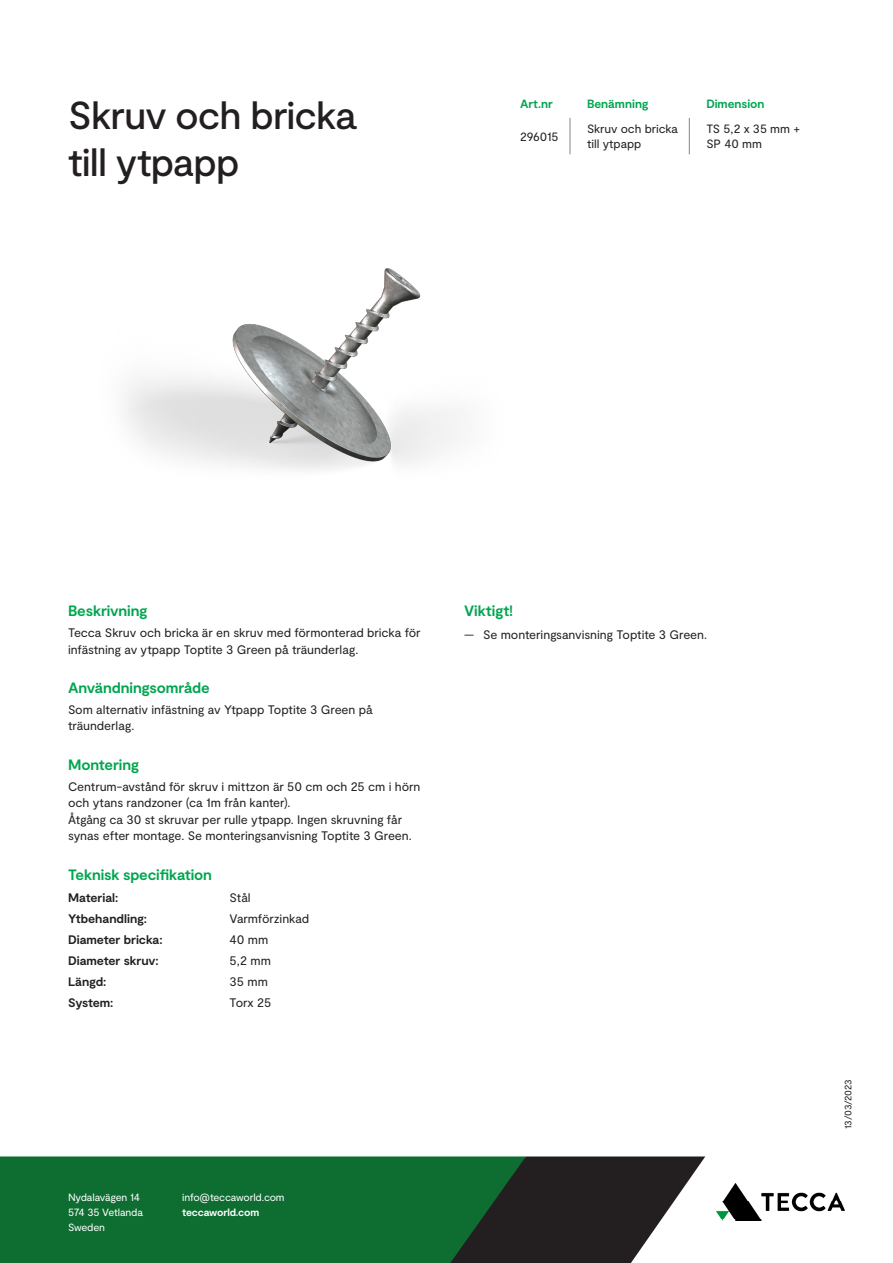
<style>
.page{position:relative;width:893px;height:1263px;background:#fff}
.page>*{position:absolute;margin:0;border:0;box-sizing:border-box;transform-origin:0 0}
.Produktnamn{font:500 39px "Moderat";letter-spacing:-.025em;color:#231f20}
.Mellanrubrik{font:700 15px "Moderat";letter-spacing:-.01em;color:#00a54f}
.Brödtext{font:12.3px "Moderat";letter-spacing:-.005em;color:#231f20}
.Teknisk_specifikatio{font:700 12.3px "Moderat";letter-spacing:-.005em;color:#231f20}
.Teknisk_specifikatio-2{font:12.3px "Moderat";letter-spacing:-.005em;color:#231f20}
.Tabell{font:12px/15px "Moderat";letter-spacing:-.005em;color:#231f20}
.Tabell-2{font:700 12px "Moderat";letter-spacing:-.005em;color:#00a54f}
.Kontakt{font:10.5px "Moderat";letter-spacing:-.02em;color:#fff}
.Kontakt-2{font:700 10.5px "Moderat";letter-spacing:-.02em;color:#fff}
.Datum{font:9.3px "Moderat";letter-spacing:-.01em;color:#231f20}
</style>
<div class="page">
<hr style="left:689px;top:118px;width:1px;height:36px;background:#878687">
<hr style="left:570px;top:118px;width:1px;height:36px;background:#898788">
<div style="left:0;top:1156px;width:450px;height:107px;background:#0e6d31"></div>
<svg style="left:450px;top:1156px;width:255px;height:107px;background:#3f4b42"></svg>
<img style="left:716px;top:1184px;width:128px;height:36px">
<img style="left:124px;top:268px;width:339px;height:203px">
<p class="Produktnamn" style="left:68px;top:93px;width:290px">Skruv och bricka</p>
<p class="Produktnamn" style="left:68px;top:139px;width:173px">till ytpapp</p>
<p class="Tabell-2" style="left:520px;top:97px;width:34px">Art.nr</p>
<p class="Tabell-2" style="left:587px;top:97px;width:63px">Benämning</p>
<p class="Tabell-2" style="left:706px;top:97px;width:60px">Dimension</p>
<p class="Tabell" style="left:520px;top:130px;width:40px">296015</p>
<p class="Tabell" style="left:587px;top:122px;width:92px">Skruv och bricka till ytpapp</p>
<p class="Tabell" style="left:706px;top:122px;width:95px">TS 5,2 x 35 mm +</p>
<p class="Tabell" style="left:706px;top:137px;width:57px">SP 40 mm</p>
<p class="Mellanrubrik" style="left:68px;top:602px;width:81px">Beskrivning</p>
<p class="Brödtext" style="left:68px;top:625px;width:354px">Tecca Skruv och bricka är en skruv med förmonterad bricka för</p>
<p class="Brödtext" style="left:68px;top:642px;width:292px">infästning av ytpapp Toptite 3 Green på träunderlag.</p>
<p class="Mellanrubrik" style="left:68px;top:679px;width:143px">Användningsområde</p>
<p class="Brödtext" style="left:68px;top:702px;width:306px">Som alternativ infästning av Ytpapp Toptite 3 Green på</p>
<p class="Brödtext" style="left:68px;top:719px;width:68px">träunderlag.</p>
<p class="Mellanrubrik" style="left:68px;top:756px;width:73px">Montering</p>
<p class="Brödtext" style="left:68px;top:779px;width:354px">Centrum-avstånd för skruv i mittzon är 50 cm och 25 cm i hörn</p>
<p class="Brödtext" style="left:68px;top:796px;width:224px">och ytans randzoner (ca 1m från kanter).</p>
<p class="Brödtext" style="left:68px;top:812px;width:336px">Åtgång ca 30 st skruvar per rulle ytpapp. Ingen skruvning får</p>
<p class="Brödtext" style="left:68px;top:829px;width:345px">synas efter montage. Se monteringsanvisning Toptite 3 Green.</p>
<p class="Mellanrubrik" style="left:68px;top:866px;width:145px">Teknisk specifikation</p>
<p class="Teknisk_specifikatio" style="left:68px;top:891px;width:52px">Material:</p>
<p class="Teknisk_specifikatio-2" style="left:230px;top:891px;width:23px">Stål</p>
<p class="Teknisk_specifikatio" style="left:68px;top:912px;width:81px">Ytbehandling:</p>
<p class="Teknisk_specifikatio-2" style="left:230px;top:912px;width:81px">Varmförzinkad</p>
<p class="Teknisk_specifikatio" style="left:68px;top:933px;width:96px">Diameter bricka:</p>
<p class="Teknisk_specifikatio-2" style="left:230px;top:933px;width:40px">40 mm</p>
<p class="Teknisk_specifikatio" style="left:68px;top:953px;width:92px">Diameter skruv:</p>
<p class="Teknisk_specifikatio-2" style="left:230px;top:953px;width:43px">5,2 mm</p>
<p class="Teknisk_specifikatio" style="left:68px;top:974px;width:40px">Längd:</p>
<p class="Teknisk_specifikatio-2" style="left:230px;top:974px;width:40px">35 mm</p>
<p class="Teknisk_specifikatio" style="left:68px;top:995px;width:47px">System:</p>
<p class="Teknisk_specifikatio-2" style="left:230px;top:995px;width:43px">Torx 25</p>
<p class="Mellanrubrik" style="left:464px;top:602px;width:51px">Viktigt!</p>
<p class="Brödtext" style="left:464px;top:627px;width:245px">— Se monteringsanvisning Toptite 3 Green.</p>
<p class="Kontakt" style="left:68px;top:1191px;width:74px">Nydalavägen 14</p>
<p class="Kontakt" style="left:68px;top:1206px;width:76px">574 35 Vetlanda</p>
<p class="Kontakt" style="left:68px;top:1221px;width:39px">Sweden</p>
<p class="Kontakt" style="left:182px;top:1191px;width:104px">info@teccaworld.com</p>
<p class="Kontakt-2" style="left:182px;top:1206px;width:78px">teccaworld.com</p>
<p class="Datum" style="left:843px;top:1129px;width:52px;rotate:-90deg">13/03/2023</p>
</div>
